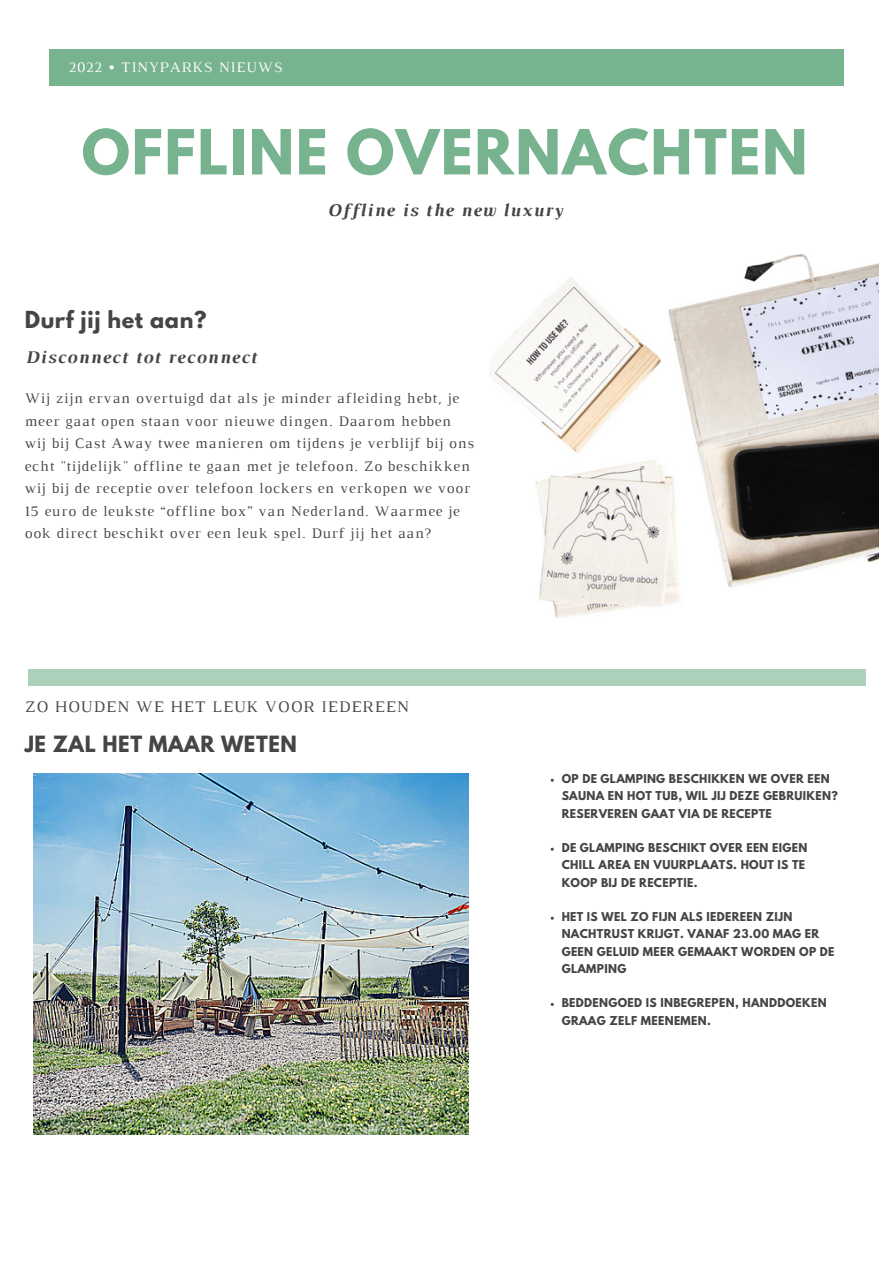
<style>
.page{position:relative;width:893px;height:1264px;background:#fff}
.page>*{position:absolute;margin:0;border:0;box-sizing:border-box;transform-origin:0 0}
.t1{font:700 55.05px "League Spartan";letter-spacing:.03em;color:#76b38e}
.t2{font:700 20.7px "League Spartan";letter-spacing:.03em;color:#464544}
.t3{font:700 19.8px "League Spartan";letter-spacing:.03em;color:#464544}
.t4{font:italic 700 18.15px "Luthier";letter-spacing:.06em;color:#464544}
.t5{font:16.5px "Luthier";letter-spacing:.06em;color:#464544}
.t6{font:14.85px/22.5px "Luthier";letter-spacing:.06em;color:#464544}
.t7{font:14.85px "Luthier";letter-spacing:.06em;color:#fff}
.t8{font:700 10.8px/17.2px "League Spartan";letter-spacing:.03em;color:#464544}
</style>
<div class="page">
<div style="left:49px;top:49px;width:794px;height:36px;background:#76b38e"></div>
<div style="left:28px;top:668px;width:837px;height:17px;background:#acd1bb"></div>
<img style="left:492px;top:253px;width:386px;height:365px">
<img style="left:33px;top:774px;width:435px;height:360px">
<p class="t7" style="left:69px;top:61px;width:215px">2022 • TINYPARKS NIEUWS</p>
<h1 class="t1" style="left:82px;top:125px;width:727px">OFFLINE OVERNACHTEN</h1>
<p class="t4" style="left:326px;top:203px;width:237px">Offline is the new luxury</p>
<h2 class="t2" style="left:25px;top:309px;width:183px">Durf jij het aan?</h2>
<p class="t4" style="left:25px;top:350px;width:233px">Disconnect tot reconnect</p>
<p class="t6" style="left:25px;top:388px;width:451px">Wij zijn ervan overtuigd dat als je minder afleiding hebt, je meer gaat open staan voor nieuwe dingen. Daarom hebben wij bij Cast Away twee manieren om tijdens je verblijf bij ons echt "tijdelijk" offline te gaan met je telefoon. Zo beschikken wij bij de receptie over telefoon lockers en verkopen we voor 15 euro de leukste “offline box” van Nederland. Waarmee je ook direct beschikt over een leuk spel. Durf jij het aan?</p>
<p class="t5" style="left:25px;top:701px;width:386px">ZO HOUDEN WE HET LEUK VOOR IEDEREEN</p>
<h3 class="t3" style="left:25px;top:734px;width:274px">JE ZAL HET MAAR WETEN</h3>
<p class="t8" style="left:561px;top:771px;width:278px">OP DE GLAMPING BESCHIKKEN WE OVER EEN<br>SAUNA EN HOT TUB, WIL JIJ DEZE GEBRUIKEN?<br>RESERVEREN GAAT VIA DE RECEPTE</p>
<p class="t8" style="left:561px;top:840px;width:247px">DE GLAMPING BESCHIKT OVER EEN EIGEN<br>CHILL AREA EN VUURPLAATS. HOUT IS TE<br>KOOP BIJ DE RECEPTIE.</p>
<p class="t8" style="left:561px;top:909px;width:274px">HET IS WEL ZO FIJN ALS IEDEREEN ZIJN<br>NACHTRUST KRIJGT. VANAF 23.00 MAG ER<br>GEEN GELUID MEER GEMAAKT WORDEN OP DE<br>GLAMPING</p>
<p class="t8" style="left:561px;top:995px;width:266px">BEDDENGOED IS INBEGREPEN, HANDDOEKEN<br>GRAAG ZELF MEENEMEN.</p>
</div>
